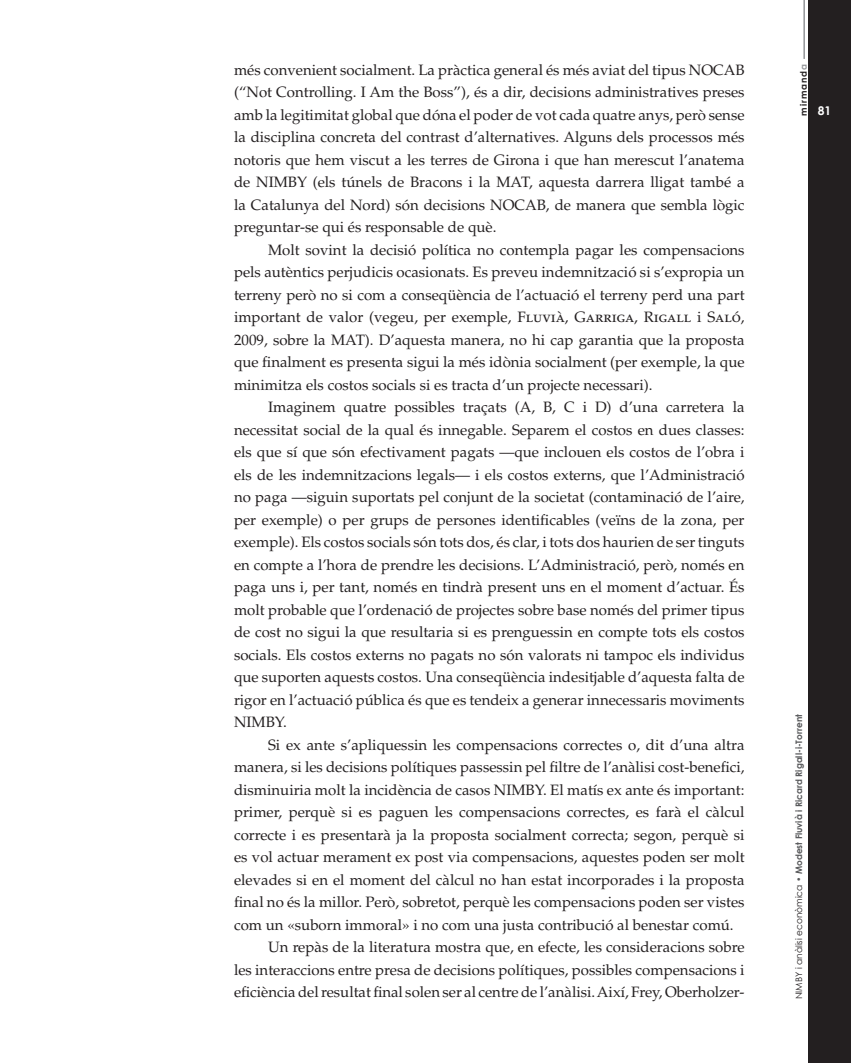
<style>
.page{position:relative;width:851px;height:1063px;background:#fff}
.page>*{position:absolute;margin:0;border:0;box-sizing:border-box;transform-origin:0 0}
.t1{font:15px/22.5px "Palatino LT Std";color:#231f20;text-align:justify}
.t2{font:15px "Palatino LT Std";letter-spacing:.055em;color:#231f20}
.t3{font:15px "Palatino LT Std";letter-spacing:.075em;color:#231f20}
.t4{font:15px "Palatino LT Std";letter-spacing:.03em;color:#231f20}
.t5{font:15px "Palatino LT Std";letter-spacing:.1em;color:#231f20}
.t6{font:700 12px "Century Gothic";color:#fff}
.t7{font:700 9px "Century Gothic";color:#57585a}
.t8{font:700 9px "Century Gothic";letter-spacing:.105em;color:#231f20}
.s1{color:#939598}
.s2{font-weight:400;color:#231f20}
.s3{font-weight:400}
</style>
<div class="page">
<div style="left:808px;top:0;width:42px;height:1063px;background:#231f20"></div>
<hr style="left:803px;top:0;width:1px;height:59px;background:#939598">
<p class="t1" style="left:234px;top:59px;width:512px;text-align:left">més convenient socialment. La pràctica general és més aviat del tipus Nocab (“Not Controlling. I Am the Boss”), és a dir, decisions administratives preses amb la legitimitat global que dóna el poder de vot cada quatre anys, però sense la disciplina concreta del contrast d’alternatives. Alguns dels processos més notoris que hem viscut a les terres de Girona i que han merescut l’anatema de Nimby</p>
<p class="t1" style="left:312px;top:171px;width:196px">(els túnels de Bracons i la mat</p>
<p class="t1" style="left:529px;top:171px;width:217px">, aquesta darrera lligat també a</p>
<p class="t1" style="left:234px;top:194px;width:281px">la Catalunya del Nord) són decisions Nocab</p>
<p class="t1" style="left:546px;top:194px;width:200px">, de manera que sembla lògic</p>
<p class="t1" style="left:234px;top:216px;width:264px">preguntar-se qui és responsable de què.</p>
<p class="t2" style="left:268px;top:241px;width:478px">Molt sovint la decisió política no contempla pagar les compensacions</p>
<p class="t1" style="left:234px;top:261px;width:512px">pels autèntics perjudicis ocasionats. Es preveu indemnització si s’expropia un</p>
<p class="t1" style="left:234px;top:284px;width:512px">terreny però no si com a conseqüència de l’actuació el terreny perd una part</p>
<p class="t1" style="left:234px;top:306px;width:512px">important de valor (vegeu, per exemple, Fluvià, Garriga, Rigall i Saló,</p>
<p class="t1" style="left:234px;top:329px;width:110px">2009, sobre la mat</p>
<p class="t1" style="left:234px;top:329px;width:512px;text-indent:131px">). D’aquesta manera, no hi cap garantia que la proposta que finalment es presenta sigui la més idònia socialment (per exemple, la que minimitza els costos socials si es tracta d’un projecte necessari).</p>
<p class="t1" style="left:234px;top:396px;width:512px;text-indent:34px">Imaginem quatre possibles traçats (A, B, C i D) d’una carretera la necessitat social de la qual és innegable. Separem el costos en dues classes: els que sí que són efectivament pagats —que inclouen els costos de l’obra i els de les indemnitzacions legals— i els costos externs, que l’Administració no paga —siguin suportats pel conjunt de la societat (contaminació de l’aire, per exemple) o per grups de persones identificables (veïns de la zona, per exemple). Els costos socials són tots dos, és clar, i tots dos haurien de ser tinguts en compte a l’hora de prendre les decisions. L’Administració, però, només en paga uns i, per tant, només en tindrà present uns en el moment d’actuar. És molt probable que l’ordenació de projectes sobre base només del primer tipus de cost no sigui la que resultaria si es prenguessin en compte tots els costos socials. Els costos externs no pagats no són valorats ni tampoc els individus que suporten aquests costos. Una conseqüència indesitjable d’aquesta falta de rigor en l’actuació pública és que es tendeix a generar innecessaris moviments Nimby</p>
<p class="t1" style="left:283px;top:711px;width:5px">.</p>
<p class="t1" style="left:268px;top:734px;width:478px">Si ex ante s’apliquessin les compensacions correctes o, dit d’una altra</p>
<p class="t2" style="left:234px;top:758px;width:512px">manera, si les decisions polítiques passessin pel filtre de l’anàlisi cost-benefici,</p>
<p class="t1" style="left:234px;top:779px;width:283px">disminuiria molt la incidència de casos Nimby</p>
<p class="t1" style="left:543px;top:779px;width:203px">. El matís ex ante és important:</p>
<p class="t1" style="left:234px;top:801px;width:512px">primer, perquè si es paguen les compensacions correctes, es farà el càlcul</p>
<p class="t5" style="left:234px;top:826px;width:512px">correcte i es presentarà ja la proposta socialment correcta; segon, perquè si</p>
<p class="t1" style="left:234px;top:846px;width:512px">es vol actuar merament ex post via compensacions, aquestes poden ser molt</p>
<p class="t1" style="left:234px;top:869px;width:512px">elevades si en el moment del càlcul no han estat incorporades i la proposta</p>
<p class="t4" style="left:234px;top:893px;width:512px">final no és la millor. Però, sobretot, perquè les compensacions poden ser vistes</p>
<p class="t1" style="left:234px;top:914px;width:501px">com un «suborn immoral» i no com una justa contribució al benestar comú.</p>
<p class="t1" style="left:268px;top:936px;width:478px">Un repàs de la literatura mostra que, en efecte, les consideracions sobre</p>
<p class="t3" style="left:234px;top:961px;width:512px">les interaccions entre presa de decisions polítiques, possibles compensacions i</p>
<p class="t1" style="left:234px;top:981px;width:512px">eficiència del resultat final solen ser al centre de l’anàlisi. Així, Frey, Oberholzer-</p>
<p class="t8" style="left:797px;top:116px;width:53px;rotate:-90deg">mirmand<span class="s1">a</span></p>
<p class="t6" style="left:817px;top:103px;width:15px">81</p>
<p class="t7" style="left:793px;top:999px;width:286px;rotate:-90deg"><span class="s2">Nimby i anàlisi econòmica</span> <span class="s3">•</span> Modest Fluvià i Ricard Rigall-i-Torrent</p>
</div>
